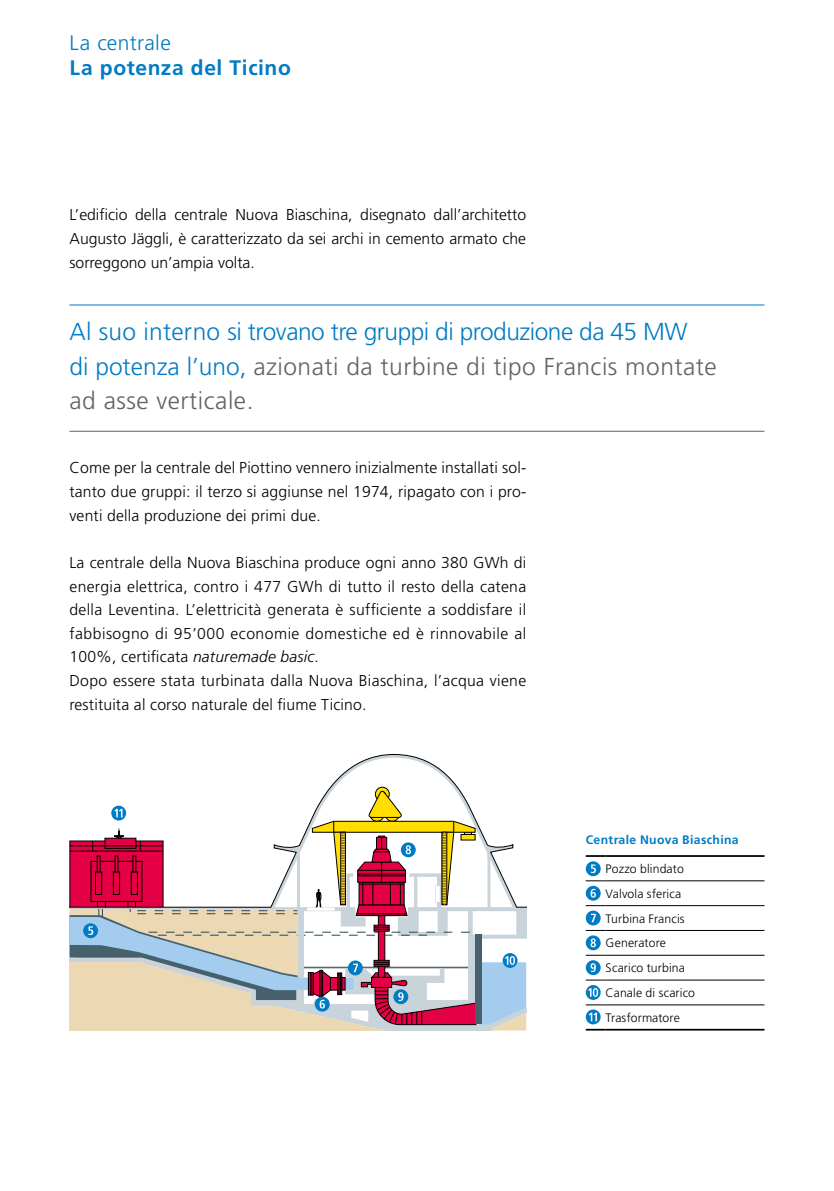
<style>
.page{position:relative;width:834px;height:1191px;background:#fff}
.page>*{position:absolute;margin:0;border:0;box-sizing:border-box;transform-origin:0 0}
.t1{font:300 24.5px/34.6px "Frutiger";letter-spacing:.01em;color:#007bc4}
.t2{font:700 21px "Frutiger";letter-spacing:.03em;color:#007bc4}
.t3{font:300 21px "Frutiger";letter-spacing:.02em;color:#007bc4}
.t4{font:300 15.75px/23.6px "Frutiger";letter-spacing:.02em;color:#000;text-align:justify}
.t5{font:300 12.25px/24.7px "Frutiger";letter-spacing:.01em;color:#000}
.t6{font:700 12.25px "Frutiger";letter-spacing:.03em;color:#007bc4}
.s1{color:#646363}
.s2{font-style:italic}
</style>
<div class="page">
<hr style="left:69px;top:304px;width:695px;height:1px;background:#007bc4">
<hr style="left:69px;top:431px;width:695px;height:1px;background:#646363">
<svg style="left:585px;top:880px;width:20px;height:1px"></svg>
<hr style="left:605px;top:880px;width:159px;height:1px;background:#000">
<svg style="left:585px;top:905px;width:20px;height:1px"></svg>
<hr style="left:605px;top:905px;width:159px;height:1px;background:#000">
<svg style="left:585px;top:930px;width:20px;height:1px"></svg>
<hr style="left:605px;top:930px;width:159px;height:1px;background:#000">
<svg style="left:585px;top:955px;width:20px;height:1px"></svg>
<hr style="left:605px;top:955px;width:159px;height:1px;background:#000">
<svg style="left:585px;top:979px;width:20px;height:1px"></svg>
<hr style="left:605px;top:979px;width:159px;height:1px;background:#000">
<svg style="left:585px;top:1004px;width:20px;height:1px"></svg>
<hr style="left:605px;top:1004px;width:159px;height:1px;background:#000">
<hr style="left:585px;top:855px;width:20px;height:2px;background:#000">
<hr style="left:605px;top:855px;width:159px;height:2px;background:#000">
<hr style="left:585px;top:1028px;width:20px;height:2px;background:#000">
<hr style="left:605px;top:1028px;width:159px;height:2px;background:#000">
<svg style="left:585px;top:861px;width:15px;height:15px"></svg>
<svg style="left:591px;top:864px;width:4px;height:9px"></svg>
<svg style="left:585px;top:885px;width:15px;height:15px"></svg>
<svg style="left:590px;top:888px;width:5px;height:9px"></svg>
<svg style="left:585px;top:910px;width:15px;height:15px"></svg>
<svg style="left:591px;top:913px;width:4px;height:9px"></svg>
<svg style="left:585px;top:935px;width:15px;height:15px"></svg>
<svg style="left:590px;top:938px;width:5px;height:9px"></svg>
<svg style="left:585px;top:960px;width:15px;height:15px"></svg>
<svg style="left:590px;top:963px;width:5px;height:9px"></svg>
<svg style="left:585px;top:985px;width:15px;height:15px"></svg>
<svg style="left:588px;top:988px;width:10px;height:8px"></svg>
<svg style="left:585px;top:1009px;width:15px;height:15px"></svg>
<svg style="left:589px;top:1012px;width:8px;height:9px"></svg>
<svg style="left:69px;top:754px;width:457px;height:276px"></svg>
<h2 class="t3" style="left:69px;top:31px;width:103px">La centrale</h2>
<h2 class="t2" style="left:69px;top:55px;width:223px">La potenza del Ticino</h2>
<p class="t4" style="left:69px;top:203px;width:458px">L’edificio della centrale Nuova Biaschina, disegnato dall’architetto Augusto Jäggli, è caratterizzato da sei archi in cemento armato che sorreggono un’ampia volta.</p>
<h1 class="t1" style="left:69px;top:315px;width:648px">Al suo interno si trovano tre gruppi di produzione da 45 MW<br>di potenza l’uno, <span class="s1">azionati da turbine di tipo Francis montate ad asse verticale.</span></h1>
<p class="t4" style="left:69px;top:456px;width:458px">Come per la centrale del Piottino vennero inizialmente installati sol&shy;tanto due gruppi: il terzo si aggiunse nel 1974, ripagato con i pro&shy;venti della produzione dei primi due.</p>
<p class="t4" style="left:69px;top:551px;width:458px;text-align:left">La centrale della Nuova Biaschina produce ogni anno 380 GWh di energia elettrica, contro i 477 GWh di tutto il resto della catena della Leventina. L’elettricità generata è sufficiente a soddisfare il fabbisogno di 95’000 economie domestiche ed è rinnovabile al 100%, certificata <span class="s2">naturemade basic</span>.<br>Dopo essere stata turbinata dalla Nuova Biaschina, l’acqua viene restituita al corso naturale del fiume Ticino.</p>
<p class="t6" style="left:585px;top:832px;width:154px">Centrale Nuova Biaschina</p>
<p class="t5" style="left:605px;top:857px;width:91px">Pozzo blindato<br>Valvola sferica<br>Turbina Francis<br>Generatore<br>Scarico turbina<br>Canale di scarico<br>Trasformatore</p>
</div>
